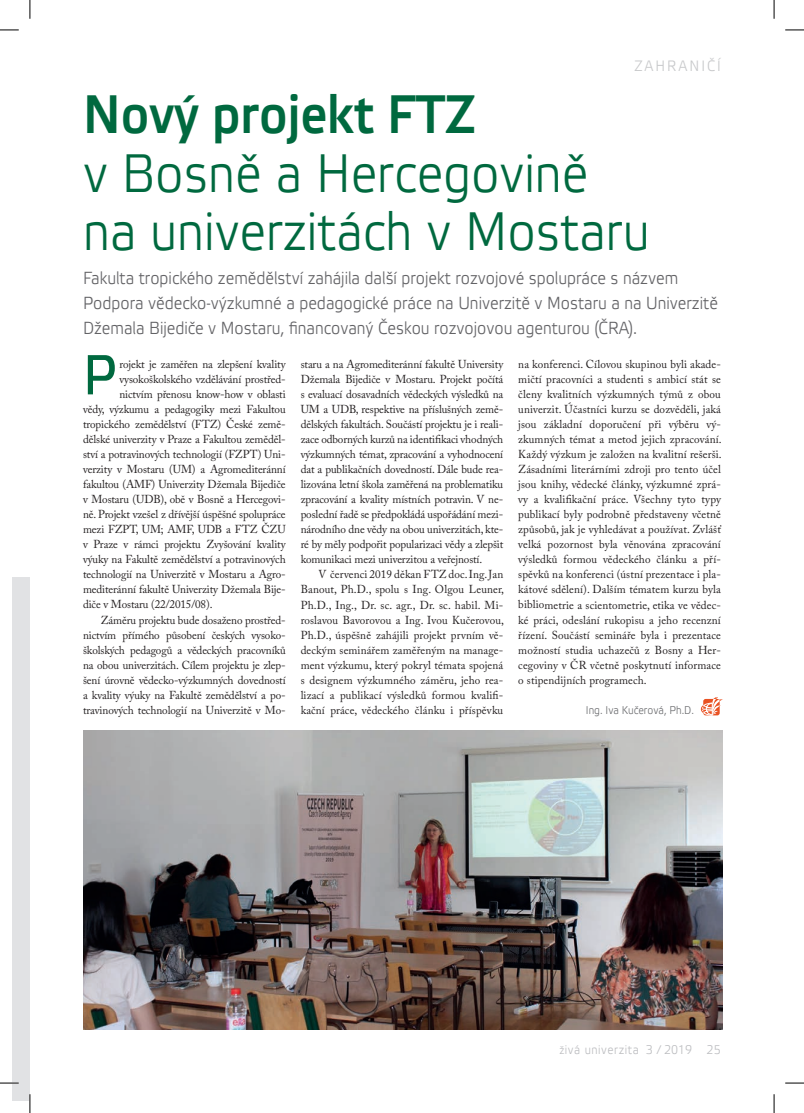
<style>
.page{position:relative;width:804px;height:1113px;background:#fff}
.page>*{position:absolute;margin:0;border:0;box-sizing:border-box;transform-origin:0 0}
.t1{font:56.25px "Etelka Text";color:#00693f;scale:.9 1}
.t2{font:300 54.12px/58.2px "Etelka";color:#00693f;scale:.9 1}
.t3{font:500 54.12px "Etelka";color:#00693f;scale:.9 1}
.t4{font:300 17.5px/25px "Etelka";color:#636366;scale:.9 1}
.t5{font:300 15px "Etelka";letter-spacing:.15em;color:#c7c8ca;scale:.9 1}
.t6{font:300 12.5px "Etelka";letter-spacing:.05em;color:#bcbdc0;scale:.9 1}
.t7{font:11.5px/15px "Adobe Caslon Pro";letter-spacing:-.01em;color:#231f20;text-align:justify}
.t8{font:300 11.25px "Etelka";color:#6c6d70;scale:.9 1}
.s1{font-size:11.25px}
</style>
<div class="page">
<div style="left:12px;top:576px;width:18px;height:524px;background:#e1e2e4"></div>
<img style="left:83px;top:730px;width:639px;height:299px">
<svg style="left:701px;top:697px;width:22px;height:19px"></svg>
<svg style="left:0;top:29px;width:19px;height:2px"></svg>
<svg style="left:785px;top:29px;width:19px;height:2px"></svg>
<svg style="left:0;top:1082px;width:19px;height:1px"></svg>
<svg style="left:785px;top:1082px;width:19px;height:1px"></svg>
<svg style="left:29px;top:0;width:2px;height:19px"></svg>
<svg style="left:29px;top:1094px;width:2px;height:18px"></svg>
<svg style="left:773px;top:0;width:2px;height:19px"></svg>
<svg style="left:773px;top:1094px;width:2px;height:18px"></svg>
<h3 class="t5" style="left:634px;top:57px;width:98px">ZAHRANIČÍ</h3>
<h2 class="t3" style="left:83px;top:81px;width:438px">Nový projekt FTZ</h2>
<h2 class="t2" style="left:83px;top:145px;width:631px">v Bosně a Hercegovině na univerzitách v Mostaru</h2>
<p class="t4" style="left:83px;top:265px;width:707px">Fakulta tropického zemědělství zahájila další projekt rozvojové spolupráce s názvem<br>Podpora vědecko-výzkumné a pedagogické práce na Univerzitě v Mostaru a na Univerzitě<br>Džemala Bijediče v Mostaru, financovaný Českou rozvojovou agenturou (ČRA).</p>
<h1 class="t1" style="left:83px;top:340px;width:39px">P</h1>
<p class="t7" style="left:119px;top:357px;width:168px">rojekt je zaměřen na zlepšení kvality</p>
<p class="t7" style="left:119px;top:372px;width:168px">vysokoškolského vzdělávání prostřed-</p>
<p class="t7" style="left:119px;top:387px;width:168px">nictvím přenosu know-how v oblasti</p>
<p class="t7" style="left:83px;top:402px;width:204px">vědy, výzkumu a pedagogiky mezi Fakultou</p>
<p class="t7" style="left:83px;top:417px;width:204px">tropického zemědělství (FTZ) České země-</p>
<p class="t7" style="left:83px;top:432px;width:204px">dělské univerzity v Praze a Fakultou zeměděl-</p>
<p class="t7" style="left:83px;top:447px;width:204px">ství a potravinových technologií (FZPT) Uni-</p>
<p class="t7" style="left:83px;top:462px;width:204px">verzity v Mostaru (UM) a Agromediteránní</p>
<p class="t7" style="left:83px;top:477px;width:204px">fakultou (AMF) Univerzity Džemala Bijediče</p>
<p class="t7" style="left:83px;top:492px;width:204px">v Mostaru (UDB), obě v Bosně a Hercegovi-</p>
<p class="t7" style="left:83px;top:507px;width:204px">ně. Projekt vzešel z dřívější úspěšné spolupráce</p>
<p class="t7" style="left:83px;top:522px;width:204px">mezi FZPT, UM; AMF, UDB a FTZ ČZU</p>
<p class="t7" style="left:83px;top:537px;width:204px">v Praze v rámci projektu Zvyšování kvality</p>
<p class="t7" style="left:83px;top:552px;width:204px">výuky na Fakultě zemědělství a potravinových</p>
<p class="t7" style="left:83px;top:567px;width:204px">technologií na Univerzitě v Mostaru a Agro-</p>
<p class="t7" style="left:83px;top:582px;width:204px">mediteránní fakultě Univerzity Džemala Bije-</p>
<p class="t7" style="left:83px;top:597px;width:131px">diče v Mostaru (22/2015/08).</p>
<p class="t7" style="left:101px;top:612px;width:186px">Záměru projektu bude dosaženo prostřed-</p>
<p class="t7" style="left:83px;top:627px;width:204px">nictvím přímého působení českých vysoko-</p>
<p class="t7" style="left:83px;top:642px;width:204px">školských pedagogů a vědeckých pracovníků</p>
<p class="t7" style="left:83px;top:657px;width:204px">na obou univerzitách. Cílem projektu je zlep-</p>
<p class="t7" style="left:83px;top:672px;width:204px">šení úrovně vědecko-výzkumných dovedností</p>
<p class="t7" style="left:83px;top:687px;width:204px">a kvality výuky na Fakultě zemědělství a po-</p>
<p class="t7" style="left:83px;top:702px;width:204px">travinových technologií na Univerzitě v Mo-</p>
<p class="t7" style="left:301px;top:357px;width:204px">staru a na Agromediteránní fakultě University Džemala Bijediče v Mostaru. Projekt počítá s evaluací dosavadních vědeckých výsledků na UM a UDB, respektive na příslušných země&shy;dělských fakultách. Součástí projektu je i reali&shy;zace odborných kurzů na identifikaci vhodných výzkumných témat, zpracování a vyhodnocení dat a publikačních dovedností. Dále bude rea&shy;lizována letní škola zaměřená na problematiku zpracování a kvality místních potravin. V ne&shy;poslední řadě se předpokládá uspořádání mezi&shy;národního dne vědy na obou univerzitách, kte&shy;ré by měly podpořit popularizaci vědy a zlepšit komunikaci mezi univerzitou a veřejností.</p>
<p class="t7" style="left:301px;top:567px;width:205px;text-indent:18px">V červenci 2019 děkan FTZ doc. Ing. Jan Banout, Ph.D., spolu s Ing. Olgou Leuner, Ph.D., Ing., Dr. sc. agr., Dr. sc. habil. Mi&shy;roslavou Bavorovou a Ing. Ivou Kučerovou, Ph.D., úspěšně zahájili projekt prvním vě&shy;deckým seminářem zaměřeným na manage&shy;ment výzkumu, který pokryl témata spojená s designem výzkumného záměru, jeho rea&shy;lizací a publikací výsledků formou kvalifi&shy;kační práce, vědeckého článku i příspěvku</p>
<p class="t7" style="left:518px;top:357px;width:205px">na konferenci. Cílovou skupinou byli akade&shy;mičtí pracovníci a studenti s ambicí stát se členy kvalitních výzkumných týmů z obou univerzit. Účastníci kurzu se dozvěděli, jaká jsou základní doporučení při výběru vý&shy;zkumných témat a metod jejich zpracování.<br>Každý výzkum je založen na kvalitní rešerši.<br>Zásadními literárními zdroji pro tento účel jsou knihy, vědecké články, výzkumné zprá&shy;vy a kvalifikační práce. Všechny tyto typy publikací byly podrobně představeny včetně způsobů, jak je vyhledávat a používat. Zvlášť velká pozornost byla věnována zpracování výsledků formou vědeckého článku a pří&shy;spěvků na konferenci (ústní prezentace i pla&shy;kátové sdělení). Dalším tématem kurzu byla bibliometrie a scientometrie, etika ve vědec&shy;ké práci, odeslání rukopisu a jeho recenzní řízení. Součástí semináře byla i prezentace možností studia uchazečů z Bosny a Her&shy;cegoviny v ČR včetně poskytnutí informace o stipendijních programech.</p>
<p class="t8" style="left:586px;top:702px;width:122px">Ing. Iva Kučerová, Ph.D.</p>
<p class="t6" style="left:559px;top:1041px;width:181px"><span class="s1">ž</span>ivá univerzita 3 / 2019 25</p>
</div>
